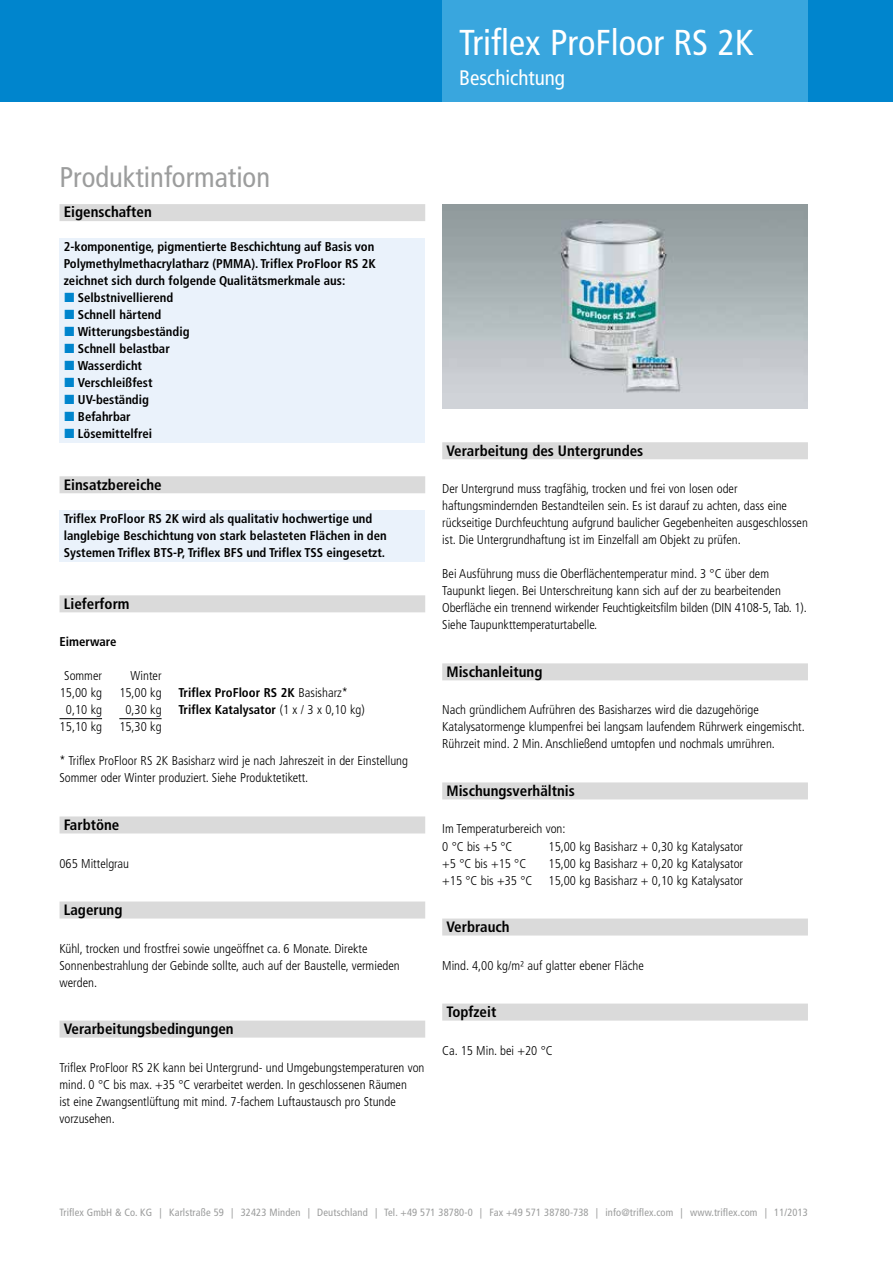
<style>
.page{position:relative;width:893px;height:1263px;background:#fff}
.page>*{position:absolute;margin:0;border:0;box-sizing:border-box;transform-origin:0 0}
.t1{font:condensed 36px "Frutiger LTCE";color:#fff}
.t2{font:condensed 28.5px "Frutiger LTCE";color:#9c9d9d}
.t3{font:condensed 21px "Frutiger LT";color:#fff}
.t4{font:700 condensed 15px "Frutiger LTCE";color:#000}
.t5{font:300 condensed 12.75px/17px "Frutiger LTCE";color:#000}
.t6{font:700 condensed 12.75px/17px "Frutiger LTCE";color:#000}
.t7{font:700 condensed 12.75px "Frutiger LT";color:#000}
.t8{font:condensed 10.5px "Frutiger LTCE";letter-spacing:.01em;color:#9c9d9d}
.s1{font-family:"Frutiger LTCE";font-weight:300}
</style>
<div class="page">
<div style="left:0;top:0;width:893px;height:102px;background:#0085cd"></div>
<div style="left:442px;top:0;width:366px;height:102px;background:#39a6de"></div>
<div style="left:60px;top:204px;width:365px;height:17px;background:#dadada"></div>
<div style="left:60px;top:476px;width:365px;height:17px;background:#dadada"></div>
<div style="left:60px;top:595px;width:365px;height:17px;background:#dadada"></div>
<hr style="left:60px;top:718px;width:42px;height:1px;background:#000">
<hr style="left:119px;top:718px;width:43px;height:1px;background:#000">
<div style="left:60px;top:816px;width:365px;height:17px;background:#dadada"></div>
<div style="left:60px;top:901px;width:365px;height:17px;background:#dadada"></div>
<div style="left:60px;top:1020px;width:365px;height:17px;background:#dadada"></div>
<div style="left:60px;top:238px;width:365px;height:204px;background:#eaf2fb"></div>
<div style="left:60px;top:510px;width:365px;height:51px;background:#eaf2fb"></div>
<div style="left:442px;top:442px;width:366px;height:17px;background:#dadada"></div>
<div style="left:442px;top:663px;width:366px;height:17px;background:#dadada"></div>
<div style="left:442px;top:782px;width:366px;height:17px;background:#dadada"></div>
<div style="left:442px;top:918px;width:366px;height:17px;background:#dadada"></div>
<div style="left:442px;top:1003px;width:366px;height:17px;background:#dadada"></div>
<img style="left:442px;top:204px;width:366px;height:204px">
<h1 class="t1" style="left:459px;top:22px;width:296px">Triflex ProFloor RS 2K</h1>
<h3 class="t3" style="left:459px;top:66px;width:107px">Beschichtung</h3>
<h2 class="t2" style="left:60px;top:161px;width:212px">Produktinformation</h2>
<p class="t4" style="left:64px;top:203px;width:90px">Eigenschaften</p>
<p class="t6" style="left:64px;top:238px;width:312px">2-komponentige, pigmentierte Beschichtung auf Basis von</p>
<p class="t6" style="left:64px;top:255px;width:314px">Polymethylmethacrylatharz (PMMA). Triflex ProFloor RS 2K</p>
<p class="t6" style="left:64px;top:272px;width:283px">zeichnet sich durch folgende Qualitätsmerkmale aus:</p>
<p class="t6" style="left:78px;top:289px;width:97px">Selbstnivellierend</p>
<p class="t6" style="left:78px;top:306px;width:85px">Schnell härtend</p>
<p class="t6" style="left:78px;top:323px;width:113px">Witterungsbeständig</p>
<p class="t6" style="left:78px;top:340px;width:93px">Schnell belastbar</p>
<p class="t6" style="left:78px;top:357px;width:66px">Wasserdicht</p>
<p class="t6" style="left:78px;top:374px;width:76px">Verschleißfest</p>
<p class="t6" style="left:78px;top:391px;width:73px">UV-beständig</p>
<p class="t6" style="left:78px;top:408px;width:54px">Befahrbar</p>
<p class="t6" style="left:78px;top:425px;width:76px">Lösemittelfrei</p>
<p class="t4" style="left:64px;top:475px;width:99px">Einsatzbereiche</p>
<p class="t6" style="left:64px;top:510px;width:324px">Triflex ProFloor RS 2K wird als qualitativ hochwertige und langlebige Beschichtung von stark belasteten Flächen in den<br>Systemen Triflex BTS-P, Triflex BFS und Triflex TSS eingesetzt.</p>
<p class="t4" style="left:64px;top:594px;width:67px">Lieferform</p>
<p class="t7" style="left:60px;top:634px;width:59px">Eimerware</p>
<p class="t5" style="left:64px;top:668px;width:39px">Sommer</p>
<p class="t5" style="left:131px;top:668px;width:32px">Winter</p>
<p class="t5" style="left:60px;top:685px;width:44px">15,00 kg</p>
<p class="t5" style="left:119px;top:685px;width:44px">15,00 kg</p>
<p class="t7" style="left:179px;top:685px;width:171px">Triflex ProFloor RS 2K <span class="s1">Basisharz*</span></p>
<p class="t5" style="left:66px;top:702px;width:38px">0,10 kg</p>
<p class="t5" style="left:125px;top:702px;width:38px">0,30 kg</p>
<p class="t7" style="left:179px;top:702px;width:188px">Triflex Katalysator <span class="s1">(1 x / 3 x 0,10 kg)</span></p>
<p class="t5" style="left:60px;top:719px;width:44px">1 5,10 kg</p>
<p class="t5" style="left:119px;top:719px;width:44px">15,30 kg</p>
<p class="t5" style="left:60px;top:753px;width:350px">* Triflex ProFloor RS 2K Basisharz wird je nach Jahreszeit in der Einstellung<br>Sommer oder Winter produziert. Siehe Produktetikett.</p>
<p class="t4" style="left:64px;top:816px;width:57px">Farbtöne</p>
<p class="t5" style="left:60px;top:855px;width:71px">065 Mittelgrau</p>
<p class="t4" style="left:64px;top:901px;width:60px">Lagerung</p>
<p class="t5" style="left:60px;top:940px;width:342px">Kühl, trocken und frostfrei sowie ungeöffnet ca. 6 Monate. Direkte<br>Sonnenbestrahlung der Gebinde sollte, auch auf der Baustelle, vermieden werden.</p>
<p class="t4" style="left:64px;top:1020px;width:171px">Verarbeitungsbedingungen</p>
<p class="t5" style="left:60px;top:1059px;width:366px">Triflex ProFloor RS 2K kann bei Untergrund- und Umgebungstemperaturen von mind. 0 °C bis max. +35 °C verarbeitet werden. In geschlossenen Räumen<br>ist eine Zwangsentlüftung mit mind. 7-fachem Luftaustausch pro Stunde vorzusehen.</p>
<p class="t4" style="left:446px;top:441px;width:198px">Verarbeitung des Untergrundes</p>
<p class="t5" style="left:442px;top:480px;width:367px">Der Untergrund muss tragfähig, trocken und frei von losen oder haftungsmindernden Bestandteilen sein. Es ist darauf zu achten, dass eine rückseitige Durchfeuchtung aufgrund baulicher Gegebenheiten ausgeschlossen ist. Die Untergrundhaftung ist im Einzelfall am Objekt zu prüfen.</p>
<p class="t5" style="left:442px;top:566px;width:366px">Bei Ausführung muss die Oberflächentemperatur mind. 3 °C über dem Taupunkt liegen. Bei Unterschreitung kann sich auf der zu bearbeitenden Oberfläche ein trennend wirkender Feuchtigkeitsfilm bilden (DIN 4108-5, Tab. 1).<br>Siehe Taupunkttemperaturtabelle.</p>
<p class="t4" style="left:446px;top:662px;width:97px">Mischanleitung</p>
<p class="t5" style="left:442px;top:702px;width:364px">Nach gründlichem Aufrühren des Basisharzes wird die dazugehörige<br>Katalysatormenge klumpenfrei bei langsam laufendem Rührwerk eingemischt.<br>Rührzeit mind. 2 Min. Anschließend umtopfen und nochmals umrühren.</p>
<p class="t4" style="left:446px;top:782px;width:130px">Mischungsverhältnis</p>
<p class="t5" style="left:442px;top:821px;width:125px">Im Temperaturbereich von:<br>0 °C bis +5 °C</p>
<p class="t5" style="left:549px;top:838px;width:196px">15,00 kg Basisharz + 0,30 kg Katalysator</p>
<p class="t5" style="left:442px;top:855px;width:86px">+5 °C bis +15 °C</p>
<p class="t5" style="left:549px;top:855px;width:196px">15,00 kg Basisharz + 0,20 kg Katalysator</p>
<p class="t5" style="left:442px;top:872px;width:92px">+15 °C bis +35 °C</p>
<p class="t5" style="left:549px;top:872px;width:196px">15,00 kg Basisharz + 0,10 kg Katalysator</p>
<p class="t4" style="left:446px;top:918px;width:65px">Verbrauch</p>
<p class="t5" style="left:442px;top:957px;width:203px">Mind. 4,00 kg/m² auf glatter ebener Fläche</p>
<p class="t4" style="left:446px;top:1003px;width:51px">Topfzeit</p>
<p class="t5" style="left:442px;top:1042px;width:112px">Ca. 15 Min. bei +20 °C</p>
<p class="t8" style="left:60px;top:1206px;width:750px">Triflex GmbH &amp; Co. KG | Karlstraße 59 | 32423 Minden | Deutschland | Tel. +49 571 38780-0 | Fax +49 571 38780-738 | info@triflex.com | www.triflex.com | 11/2013</p>
</div>
